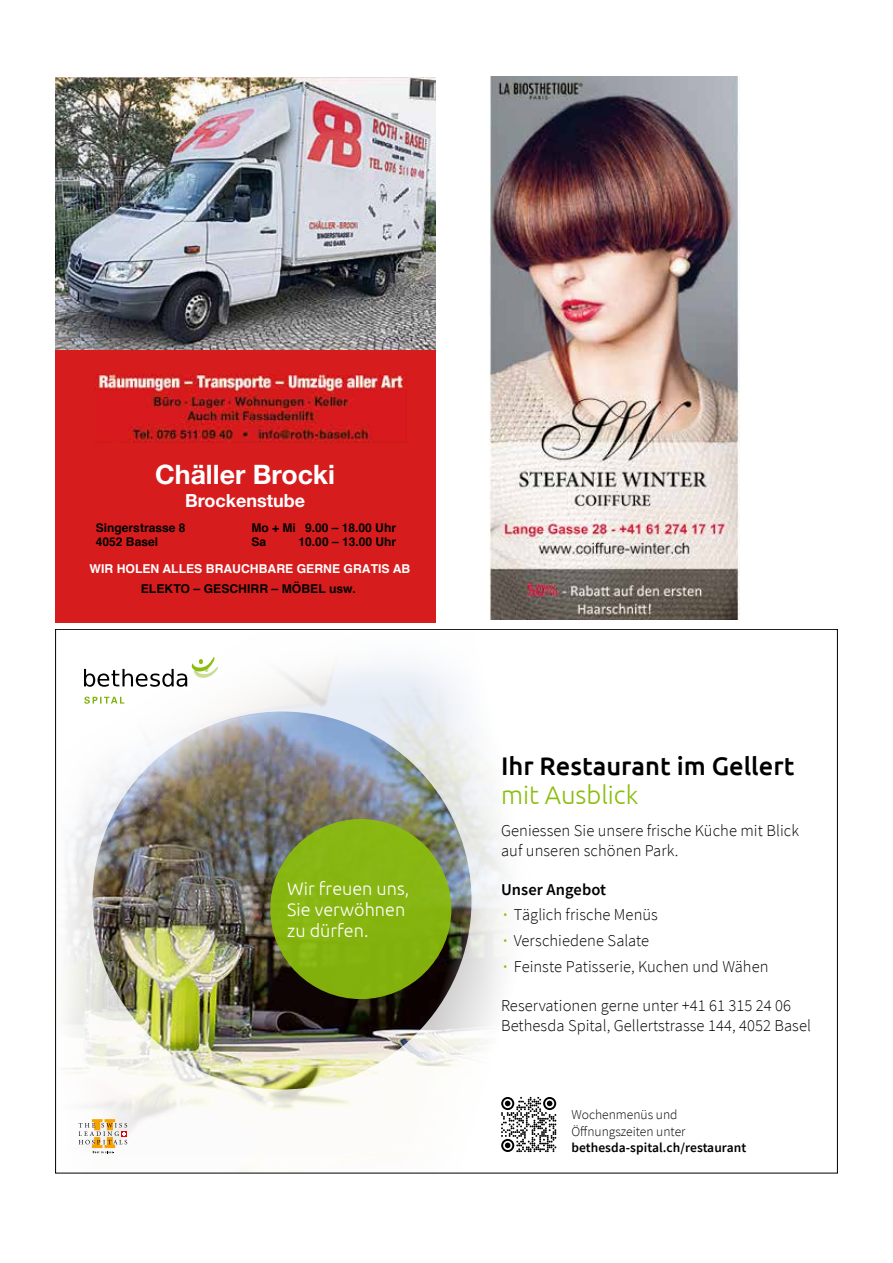
<style>
.page{position:relative;width:893px;height:1263px;background:#fff}
.page>*{position:absolute;margin:0;border:0;box-sizing:border-box;transform-origin:0 0}
.t1{font:700 26.7px "Helvetica Neue";color:#fff}
.t2{font:500 25.5px "Ubuntu";color:#000}
.t3{font:300 25.5px "Ubuntu";color:#8bbd0d}
.t4{font:300 18px/21px "Ubuntu";color:#fff}
.t5{font:700 18px "Helvetica Neue";color:#fff}
.t6{font:300 16.5px/25.8px "Source Sans Pro";letter-spacing:.005em;color:#000}
.t7{font:300 13.5px/16.5px "Source Sans Pro";color:#000}
.t8{font:600 13.5px "Source Sans Pro";letter-spacing:.005em;color:#000}
.t9{font:700 12.15px "Helvetica";color:#fff}
.t10{font:700 12.15px "Helvetica";color:#000}
.t11{font:700 12px/14.4px "Helvetica";color:#000}
.s1{font-weight:600}
.s2{font-weight:600;color:#8bbd0d}
</style>
<div class="page">
<img style="left:55px;top:78px;width:381px;height:272px">
<div style="left:55px;top:350px;width:381px;height:272px;background:#d71c1d"></div>
<img style="left:96px;top:374px;width:310px;height:68px">
<img style="left:162px;top:1007px;width:107px;height:90px">
<svg style="left:66px;top:1007px;width:96px;height:138px;fill:#faf9f5"></svg>
<svg style="left:269px;top:1007px;width:288px;height:146px"></svg>
<img style="left:66px;top:664px;width:439px;height:343px">
<div style="left:270px;top:819px;width:181px;height:180px;background:#87b510;border-radius:50%"></div>
<svg style="left:79px;top:1119px;width:48px;height:35px"></svg>
<svg style="left:501px;top:1097px;width:55px;height:55px"></svg>
<svg style="left:84px;top:657px;width:134px;height:30px"></svg>
<svg style="left:84px;top:697px;width:40px;height:7px"></svg>
<img style="left:489px;top:77px;width:251px;height:542px">
<h1 class="t1" style="left:155px;top:454px;width:182px">Chäller Brocki</h1>
<p class="t5" style="left:185px;top:486px;width:122px">Brockenstube</p>
<p class="t11" style="left:251px;top:520px;width:146px">Mo + Mi 9.00 – 18.00 Uhr<br>Sa</p>
<p class="t11" style="left:96px;top:520px;width:91px">Singerstrasse 8<br>4052 Basel</p>
<p class="t11" style="left:299px;top:535px;width:99px">10.00 – 13.00 Uhr</p>
<p class="t9" style="left:90px;top:559px;width:322px">WIR HOLEN ALLES BRAUCHBARE GERNE GRATIS AB</p>
<p class="t10" style="left:141px;top:578px;width:216px">ELEKTO – GESCHIRR – MÖBEL usw.</p>
<p class="t4" style="left:287px;top:878px;width:124px">Wir freuen uns,<br>Sie verwöhnen zu dürfen.</p>
<h2 class="t2" style="left:501px;top:750px;width:295px">Ihr Restaurant im Gellert</h2>
<h2 class="t3" style="left:501px;top:779px;width:139px">mit Ausblick</h2>
<p class="t6" style="left:501px;top:821px;width:299px;line-height:19.5px">Geniessen Sie unsere frische Küche mit Blick auf unseren schönen Park.</p>
<p class="t6" style="left:501px;top:876px;width:269px"><span class="s1">Unser Angebot<br></span><span class="s2">∙</span> Täglich frische Menüs<br><span class="s2">∙</span> Verschiedene Salate<br><span class="s2">∙</span> Feinste Patisserie, Kuchen und Wähen</p>
<p class="t6" style="left:501px;top:996px;width:311px;line-height:19.5px">Reservationen gerne unter +41 61 315 24 06<br>Bethesda Spital, Gellertstrasse 144, 4052 Basel</p>
<p class="t7" style="left:571px;top:1106px;width:116px">Wochenmenüs und<br>Öffnungszeiten unter</p>
<p class="t8" style="left:571px;top:1139px;width:176px">bethesda-spital.ch/restaurant</p>
</div>
